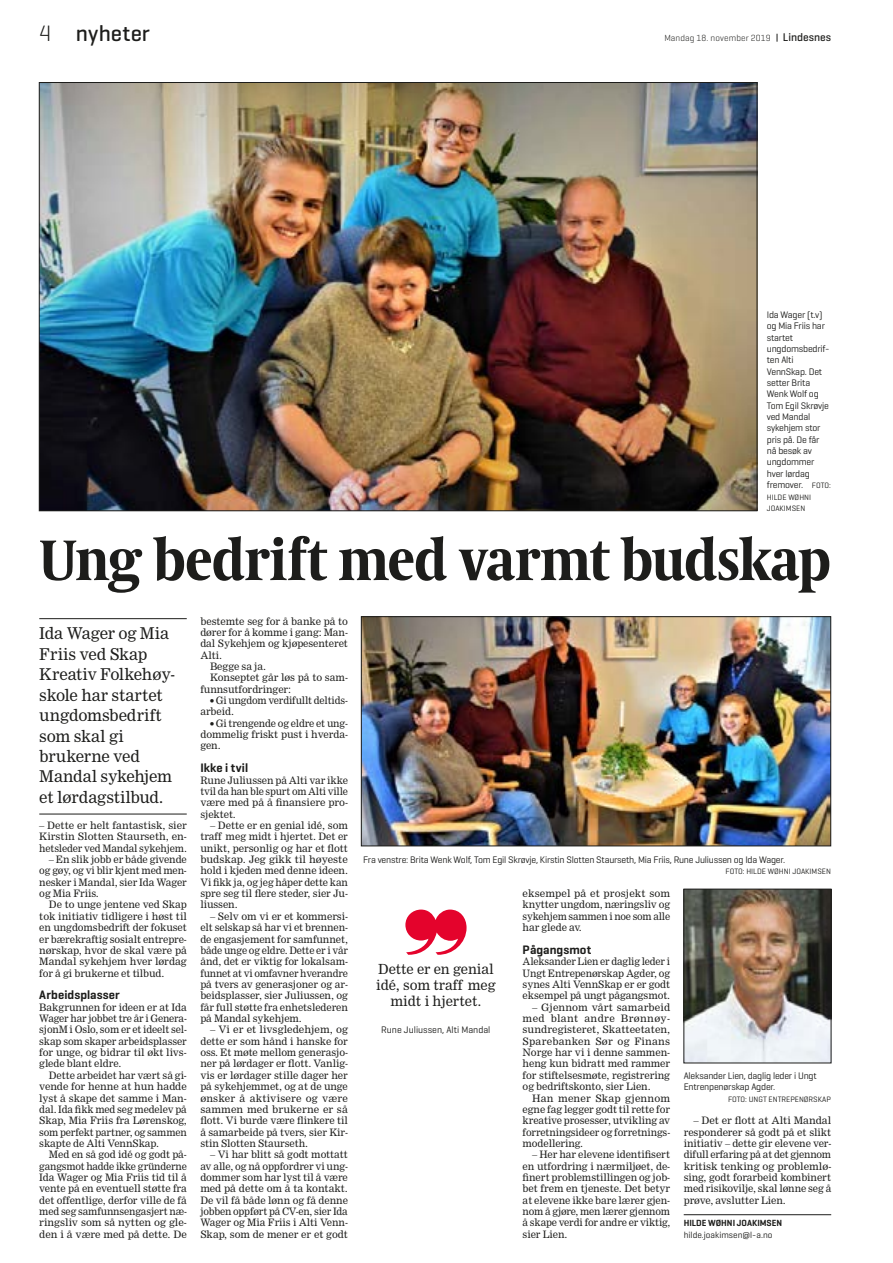
<style>
.page{position:relative;width:893px;height:1263px;background:#fff}
.page>*{position:absolute;margin:0;border:0;box-sizing:border-box;transform-origin:0 0}
.t1{font:700 56.85px "Coranto 2 Headline";letter-spacing:-.01em;color:#1d1d1b}
.t2{font:500 22.65px "Geogrotesque";letter-spacing:.01em;color:#1d1d1b}
.t3{font:15.9px/20.4px "Clarion MT Std";color:#1d1d1b}
.t4{font:13.65px "Clarion MT Std";color:#1d1d1b}
.t5{font:600 12.45px "Geogrotesque";letter-spacing:.005em;color:#1d1d1b}
.t6{font:10.05px/11.4px "Clarion MT Std";color:#1d1d1b;text-align:justify}
.t7{font:9.6px/11.4px "Geogrotesque";letter-spacing:-.02em;color:#1d1d1b}
.t8{font:9.6px "Geogrotesque";color:#1d1d1b}
.t9{font:300 9.15px "Geogrotesque";letter-spacing:.01em;color:#1d1d1b}
.t10{font:9.15px "Geogrotesque";color:#1d1d1b}
.t11{font:600 9.15px "Geogrotesque";color:#1d1d1b}
.t12{font:7.95px/11.4px "Geogrotesque";color:#1d1d1b}
.s1{font-weight:300}
.s2{font-weight:500;font-size:11.4px}
.s3{font-size:7.95px}
.s4{font-family:"Geogrotesque";font-weight:600}
</style>
<div class="page">
<hr style="left:39px;top:618px;width:148px;height:1px;background:#1d1d1b">
<hr style="left:39px;top:814px;width:148px;height:1px;background:#1d1d1b">
<hr style="left:684px;top:1214px;width:147px;height:1px;background:#1d1d1b">
<img style="left:41px;top:84px;width:714px;height:425px">
<img style="left:363px;top:618px;width:466px;height:226px">
<div style="left:361px;top:616px;width:470px;height:230px;border:1px solid #1d1d1b"></div>
<img style="left:686px;top:891px;width:143px;height:170px">
<div style="left:684px;top:889px;width:147px;height:174px;border:1px solid #1d1d1b"></div>
<h2 class="t2" style="left:39px;top:19px;width:112px"><span class="s1">4</span> nyheter</h2>
<p class="t9" style="left:664px;top:33px;width:168px">Mandag 18. november 2019 <span class="s2">Lindesnes</span></p>
<p class="t7" style="left:767px;top:309px;width:66px">Ida Wager (t.v) og Mia Friis har startet ungdomsbedrif&shy;ten Alti<br>VennSkap. Det setter Brita<br>Wenk Wolf og<br>Tom Egil Skrøvje ved Mandal sykehjem stor pris på. De får nå besøk av ungdommer hver lørdag fremover. <span class="s3">FOTO:</span></p>
<p class="t12" style="left:767px;top:491px;width:46px">HILDE WØHNI<br>JOAKIMSEN</p>
<h1 class="t1" style="left:39px;top:516px;width:793px">Ung bedrift med varmt budskap</h1>
<h3 class="t3" style="left:39px;top:623px;width:137px">Ida Wager og Mia<br>Friis ved Skap<br>Kreativ Folkehøy&shy;skole har startet ungdomsbedrift som skal gi brukerne ved<br>Mandal sykehjem et lørdagstilbud.</h3>
<p class="t6" style="left:39px;top:819px;width:149px">– Dette er helt fantastisk, sier Kirstin Slotten Staurseth, en&shy;hetsleder ved Mandal sykehjem.</p>
<p class="t6" style="left:39px;top:853px;width:149px;text-indent:10px">– En slik jobb er både givende og gøy, og vi blir kjent med men&shy;nesker i Mandal, sier Ida Wager og Mia Friis.</p>
<p class="t6" style="left:39px;top:899px;width:149px;text-indent:10px">De to unge jentene ved Skap tok initiativ tidligere i høst til en ungdomsbedrift der fokuset er bærekraftig sosialt entrepre&shy;nørskap, hvor de skal være på Mandal sykehjem hver lørdag for å gi brukerne et tilbud.</p>
<p class="t5" style="left:39px;top:987px;width:82px">Arbeidsplasser</p>
<p class="t6" style="left:39px;top:1001px;width:149px">Bakgrunnen for ideen er at Ida Wager har jobbet tre år i Genera&shy;sjonM i Oslo, som er et ideelt sel&shy;skap som skaper arbeidsplasser for unge, og bidrar til økt livs&shy;glede blant eldre.</p>
<p class="t6" style="left:39px;top:1069px;width:149px;text-indent:10px">Dette arbeidet har vært så gi&shy;vende for henne at hun hadde lyst å skape det samme i Man&shy;dal. Ida fikk med seg medelev på Skap, Mia Friis fra Lørenskog, som perfekt partner, og sammen skapte de Alti VennSkap.</p>
<p class="t6" style="left:39px;top:1149px;width:149px;text-indent:10px">Med en så god idé og godt på&shy;gangsmot hadde ikke gründerne Ida Wager og Mia Friis tid til å vente på en eventuell støtte fra det offentlige, derfor ville de få med seg samfunnsengasjert næ&shy;ringsliv som så nytten og gle&shy;den i å være med på dette. De</p>
<p class="t6" style="left:200px;top:615px;width:149px">bestemte seg for å banke på to</p>
<p class="t6" style="left:200px;top:626px;width:149px">dører for å komme i gang: Man-</p>
<p class="t6" style="left:200px;top:638px;width:149px">dal Sykehjem og kjøpesenteret</p>
<p class="t6" style="left:200px;top:649px;width:23px">Alti.</p>
<p class="t6" style="left:210px;top:660px;width:57px">Begge sa ja.</p>
<p class="t6" style="left:210px;top:672px;width:139px">Konseptet går løs på to sam-</p>
<p class="t6" style="left:200px;top:683px;width:92px">funnsutfordringer:</p>
<p class="t6" style="left:210px;top:694px;width:139px"><span class="s4">∫</span> Gi ungdom verdifullt deltids-</p>
<p class="t6" style="left:200px;top:706px;width:35px">arbeid.</p>
<p class="t6" style="left:210px;top:717px;width:139px"><span class="s4">∫</span> Gi trengende og eldre et ung-</p>
<p class="t6" style="left:200px;top:729px;width:149px">dommelig friskt pust i hverda-</p>
<p class="t6" style="left:200px;top:740px;width:22px">gen.</p>
<p class="t5" style="left:200px;top:760px;width:49px">Ikke i tvil</p>
<p class="t6" style="left:200px;top:774px;width:149px">Rune Juliussen på Alti var ikke tvil da han ble spurt om Alti ville være med på å finansiere pro&shy;sjektet.</p>
<p class="t6" style="left:200px;top:819px;width:149px;text-indent:10px">– Dette er en genial idé, som traff meg midt i hjertet. Det er unikt, personlig og har et flott budskap. Jeg gikk til høyeste hold i kjeden med denne ideen.<br>Vi fikk ja, og jeg håper dette kan spre seg til flere steder, sier Ju&shy;liussen.</p>
<p class="t6" style="left:200px;top:910px;width:149px;text-indent:10px">– Selv om vi er et kommersi&shy;elt selskap så har vi et brennen&shy;de engasjement for samfunnet, både unge og eldre. Dette er i vår ånd, det er viktig for lokalsam&shy;funnet at vi omfavner hverandre på tvers av generasjoner og ar&shy;beidsplasser, sier Juliussen, og får full støtte fra enhetslederen på Mandal sykehjem.</p>
<p class="t6" style="left:200px;top:1024px;width:149px;text-indent:10px">– Vi er et livsgledehjem, og dette er som hånd i hanske for oss. Et møte mellom generasjo&shy;ner på lørdager er flott. Vanlig&shy;vis er lørdager stille dager her på sykehjemmet, og at de unge ønsker å aktivisere og være sammen med brukerne er så flott. Vi burde være flinkere til å samarbeide på tvers, sier Kir&shy;stin Slotten Staurseth.</p>
<p class="t6" style="left:200px;top:1149px;width:149px;text-indent:10px">– Vi har blitt så godt mottatt av alle, og nå oppfordrer vi ung&shy;dommer som har lyst til å være med på dette om å ta kontakt.<br>De vil få både lønn og få denne jobben oppført på CV-en, sier Ida Wager og Mia Friis i Alti Venn-Skap, som de mener er et godt</p>
<p class="t7" style="left:363px;top:854px;width:424px">Fra venstre: Brita Wenk Wolf, Tom Egil Skrøvje, Kirstin Slotten Staurseth, Mia Friis, Rune Juliussen og Ida Wager.</p>
<p class="t12" style="left:726px;top:866px;width:107px">FOTO: HILDE WØHNI JOAKIMSEN</p>
<h3 class="t4" style="left:378px;top:960px;width:117px">Dette er en genial</h3>
<h3 class="t4" style="left:390px;top:992px;width:92px">midt i hjertet.</h3>
<p class="t8" style="left:381px;top:1024px;width:111px">Rune Juliussen, Alti Mandal</p>
<h3 class="t4" style="left:376px;top:976px;width:121px">idé, som traff meg</h3>
<p class="t6" style="left:523px;top:888px;width:149px">eksempel på et prosjekt som knytter ungdom, næringsliv og sykehjem sammen i noe som alle har glede av.</p>
<p class="t5" style="left:523px;top:942px;width:70px">Pågangsmot</p>
<p class="t6" style="left:523px;top:956px;width:149px">Aleksander Lien er daglig leder i Ungt Entrepenørskap Agder, og synes Alti VennSkap er er godt eksempel på ungt pågangsmot.</p>
<p class="t6" style="left:523px;top:1001px;width:149px;text-indent:10px">– Gjennom vårt samarbeid med blant andre Brønnøy&shy;sundregisteret, Skatteetaten, Sparebanken Sør og Finans Norge har vi i denne sammen&shy;heng kun bidratt med rammer for stiftelsesmøte, registrering og bedriftskonto, sier Lien.</p>
<p class="t6" style="left:523px;top:1092px;width:149px;text-indent:10px">Han mener Skap gjennom egne fag legger godt til rette for kreative prosesser, utvikling av forretningsideer og forretnings&shy;modellering.</p>
<p class="t6" style="left:523px;top:1149px;width:149px;text-indent:10px">– Her har elevene identifisert en utfordring i nærmiljøet, de&shy;finert problemstillingen og job&shy;bet frem en tjeneste. Det betyr at elevene ikke bare lærer gjen&shy;nom å gjøre, men lærer gjennom å skape verdi for andre er viktig, sier Lien.</p>
<p class="t7" style="left:684px;top:1069px;width:135px">Aleksander Lien, daglig leder i Ungt<br>Entrenpenørskap Agder.</p>
<p class="t12" style="left:728px;top:1093px;width:104px">FOTO: UNGT ENTREPENØRSKAP</p>
<p class="t6" style="left:684px;top:1115px;width:149px;text-indent:10px">– Det er flott at Alti Mandal responderer så godt på et slikt initiativ – dette gir elevene ver&shy;difull erfaring på at det gjennom kritisk tenking og problemlø&shy;sing, godt forarbeid kombinert med risikovilje, skal lønne seg å prøve, avslutter Lien.</p>
<p class="t11" style="left:684px;top:1217px;width:100px">HILDE WØHNI JOAKIMSEN</p>
<p class="t10" style="left:684px;top:1229px;width:90px">hilde.joakimsen@l-a.no</p>
</div>
